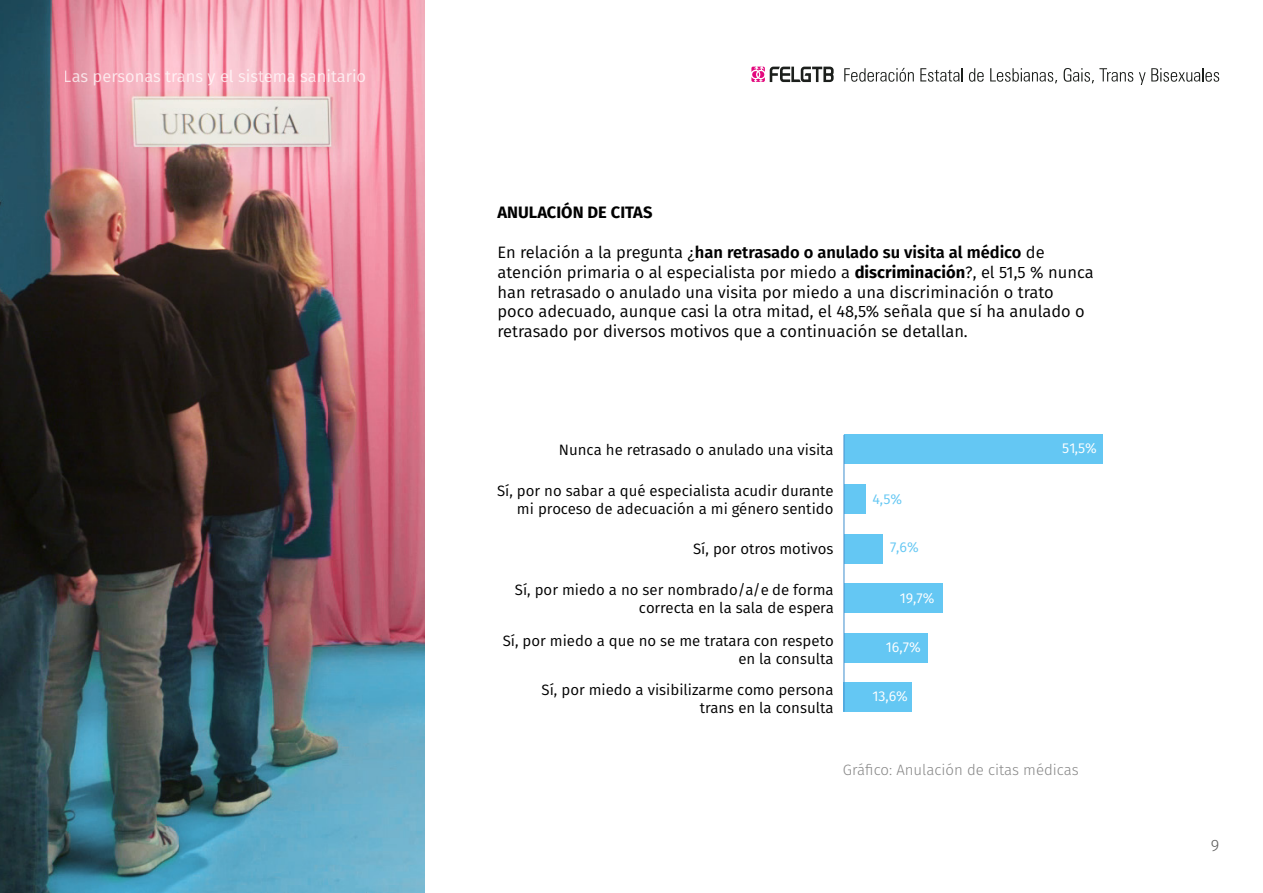
<style>
.page{position:relative;width:1263px;height:893px;background:#fff}
.page>*{position:absolute;margin:0;border:0;box-sizing:border-box;transform-origin:0 0}
.t1{font:16.5px/19.8px "Fira Sans";color:#000}
.t2{font:16.5px "Fira Sans";color:#fff}
.t3{font:700 16.5px "Fira Sans";color:#000}
.t4{font:300 16.5px "Fira Sans";color:#5c5c5b}
.t5{font:15px/18px "Fira Sans";color:#000;text-align:right}
.t6{font:300 15px "Fira Sans";color:#878787}
.t7{font:14.25px "Fira Sans";color:#fff}
.t8{font:14.25px "Fira Sans";color:#64c7f3}
.s1{font-weight:600}
.s2{font-weight:700}
</style>
<div class="page">
<svg style="left:751px;top:67px;width:83px;height:15px"></svg>
<svg style="left:844px;top:68px;width:70px;height:14px"></svg>
<svg style="left:920px;top:68px;width:43px;height:14px"></svg>
<svg style="left:969px;top:68px;width:15px;height:14px"></svg>
<svg style="left:990px;top:68px;width:67px;height:15px"></svg>
<svg style="left:1063px;top:68px;width:70px;height:15px"></svg>
<svg style="left:1139px;top:72px;width:6px;height:13px"></svg>
<svg style="left:1151px;top:68px;width:68px;height:14px"></svg>
<img style="left:0;top:0;width:425px;height:893px">
<div style="left:844px;top:435px;width:258px;height:29px;background:#64c7f3"></div>
<div style="left:844px;top:484px;width:22px;height:29px;background:#64c7f3"></div>
<div style="left:844px;top:534px;width:38px;height:29px;background:#64c7f3"></div>
<div style="left:844px;top:583px;width:98px;height:30px;background:#64c7f3"></div>
<div style="left:844px;top:633px;width:83px;height:29px;background:#64c7f3"></div>
<div style="left:844px;top:682px;width:68px;height:30px;background:#64c7f3"></div>
<hr style="left:843px;top:435px;width:1px;height:277px;background:#4492cf">
<p class="t2" style="left:64px;top:64px;width:304px">Las personas trans y el sistema sanitario</p>
<p class="t3" style="left:497px;top:199px;width:156px">ANULACIÓN DE CITAS</p>
<p class="t1" style="left:497px;top:242px;width:598px">En relación a la pregunta ¿<span class="s1">han retrasado o anulado su visita al médico</span> de atención primaria o al especialista por miedo a <span class="s2">discriminación</span>?, el 51,5 % nunca han retrasado o anulado una visita por miedo a una discriminación o trato poco adecuado, aunque casi la otra mitad, el 48,5% señala que sí ha anulado o retrasado por diversos motivos que a continuación se detallan.</p>
<p class="t5" style="left:559px;top:440px;width:276px">Nunca he retrasado o anulado una visita</p>
<p class="t5" style="left:497px;top:481px;width:338px">Sí, por no sabar a qué especialista acudir durante mi proceso de adecuación a mi género sentido</p>
<p class="t5" style="left:693px;top:539px;width:142px">Sí, por otros motivos</p>
<p class="t5" style="left:515px;top:580px;width:321px">Sí, por miedo a no ser nombrado/a/e de forma correcta en la sala de espera</p>
<p class="t5" style="left:503px;top:631px;width:332px">Sí, por miedo a que no se me tratara con respeto en la consulta</p>
<p class="t5" style="left:542px;top:680px;width:293px">Sí, por miedo a visibilizarme como persona trans en la consulta</p>
<p class="t8" style="left:872px;top:488px;width:31px">4,5%</p>
<p class="t8" style="left:890px;top:537px;width:30px">7,6%</p>
<p class="t7" style="left:900px;top:588px;width:36px">19,7%</p>
<p class="t7" style="left:886px;top:636px;width:36px">16,7%</p>
<p class="t7" style="left:872px;top:685px;width:37px">13,6%</p>
<p class="t7" style="left:1062px;top:438px;width:36px">51,5%</p>
<p class="t6" style="left:843px;top:759px;width:237px">Gráfico: Anulación de citas médicas</p>
<p class="t4" style="left:1211px;top:834px;width:10px">9</p>
</div>
